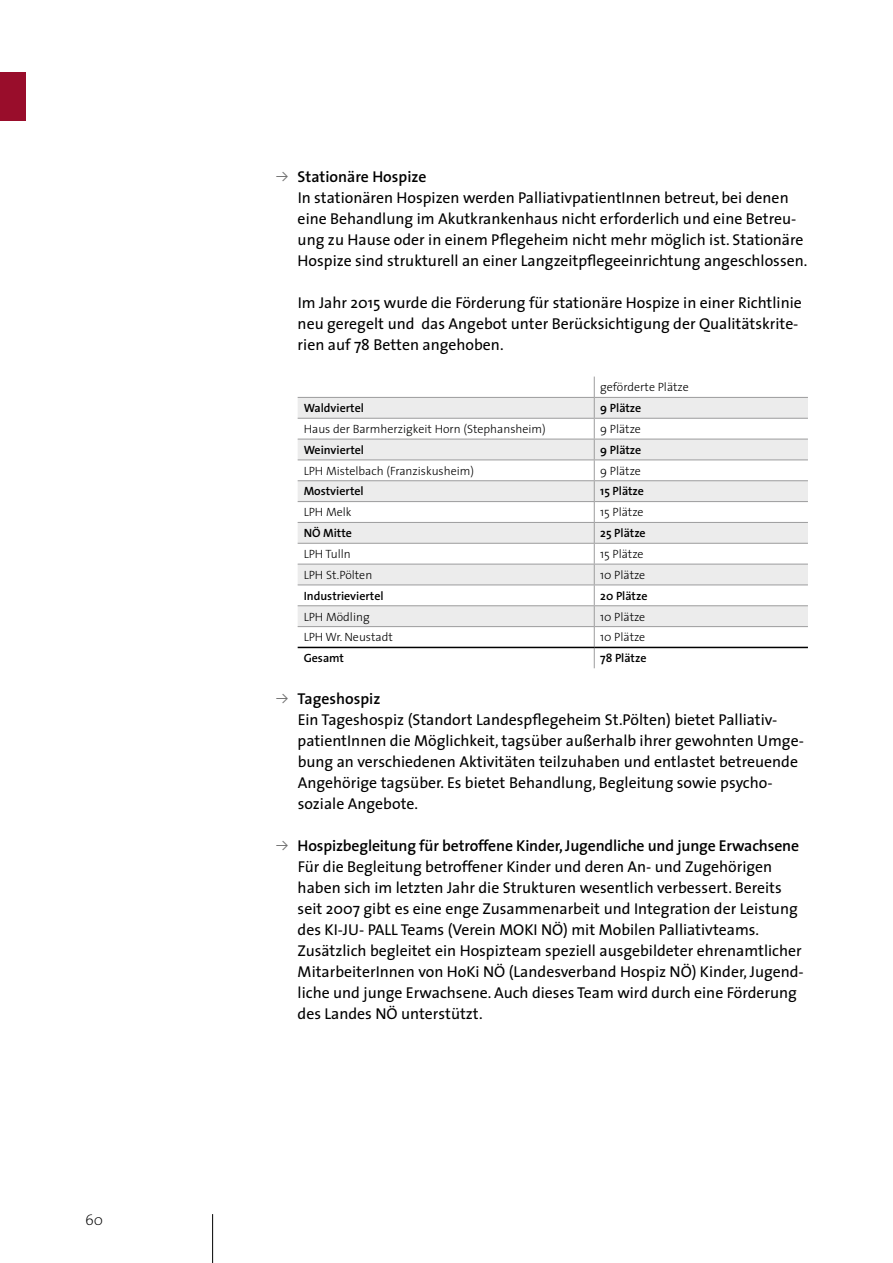
<style>
.page{position:relative;width:893px;height:1263px;background:#fff}
.page>*{position:absolute;margin:0;border:0;box-sizing:border-box;transform-origin:0 0}
.Körpertext{font:15.75px/21px "The Sans";color:#000}
.t1{font:600 15.75px "The Sans";letter-spacing:-.01em;color:#000}
.t2{font:200 15px "The Mix";color:#000}
.Tabelle_Text{font:300 12px "The Sans";color:#000}
.Tabelle_Text-2{font:600 12px "The Sans";color:#000}
.Tabelle_Zahlen{font:600 12px "The Sans";color:#000}
.s1{font-family:"The Sans Expert";font-weight:400;font-size:12px;color:#6e6e6e}
</style>
<div class="page">
<div style="left:0;top:72px;width:26px;height:48px;background:#990d2b"></div>
<hr style="left:212px;top:1214px;width:1px;height:49px;background:#000">
<svg style="left:298px;top:398px;width:510px;height:228px;fill:#ececec"></svg>
<hr style="left:298px;top:397px;width:296px;height:1px;background:#9c9c9d">
<hr style="left:594px;top:397px;width:214px;height:1px;background:#9c9c9d">
<hr style="left:298px;top:418px;width:296px;height:1px;background:#9c9c9d">
<hr style="left:594px;top:418px;width:214px;height:1px;background:#9c9c9d">
<hr style="left:298px;top:439px;width:296px;height:1px;background:#9c9c9d">
<hr style="left:594px;top:439px;width:214px;height:1px;background:#9c9c9d">
<hr style="left:298px;top:459px;width:296px;height:1px;background:#9c9c9d">
<hr style="left:594px;top:459px;width:214px;height:1px;background:#9c9c9d">
<hr style="left:298px;top:480px;width:296px;height:1px;background:#9c9c9d">
<hr style="left:594px;top:480px;width:214px;height:1px;background:#9c9c9d">
<hr style="left:298px;top:501px;width:296px;height:1px;background:#9c9c9d">
<hr style="left:594px;top:501px;width:214px;height:1px;background:#9c9c9d">
<hr style="left:298px;top:522px;width:296px;height:1px;background:#9c9c9d">
<hr style="left:594px;top:522px;width:214px;height:1px;background:#9c9c9d">
<hr style="left:298px;top:543px;width:296px;height:1px;background:#9c9c9d">
<hr style="left:594px;top:543px;width:214px;height:1px;background:#9c9c9d">
<hr style="left:298px;top:564px;width:296px;height:1px;background:#9c9c9d">
<hr style="left:594px;top:564px;width:214px;height:1px;background:#9c9c9d">
<hr style="left:298px;top:584px;width:296px;height:1px;background:#9c9c9d">
<hr style="left:594px;top:584px;width:214px;height:1px;background:#9c9c9d">
<hr style="left:298px;top:605px;width:296px;height:1px;background:#9c9c9d">
<hr style="left:594px;top:605px;width:214px;height:1px;background:#9c9c9d">
<hr style="left:298px;top:626px;width:296px;height:1px;background:#9c9c9d">
<hr style="left:594px;top:626px;width:214px;height:1px;background:#9c9c9d">
<svg style="left:594px;top:377px;width:1px;height:291px"></svg>
<hr style="left:298px;top:647px;width:296px;height:1px;background:#000">
<hr style="left:594px;top:647px;width:214px;height:1px;background:#000">
<p class="t2" style="left:85px;top:1207px;width:20px">60</p>
<p class="t1" style="left:276px;top:163px;width:152px"><span class="s1">Y</span> Stationäre Hospize</p>
<p class="Körpertext" style="left:298px;top:186px;width:511px">In stationären Hospizen werden PalliativpatientInnen betreut, bei denen eine Behandlung im Akutkrankenhaus nicht erforderlich und eine Betreu&shy;ung zu Hause oder in einem Pflegeheim nicht mehr möglich ist. Stationäre Hospize sind strukturell an einer Langzeitpflegeeinrichtung angeschlossen.</p>
<p class="Körpertext" style="left:298px;top:291px;width:506px">Im Jahr 2015 wurde die Förderung für stationäre Hospize in einer Richtlinie neu geregelt und das Angebot unter Berücksichtigung der Qualitätskrite&shy;rien auf 78 Betten angehoben.</p>
<p class="Tabelle_Text" style="left:600px;top:377px;width:90px">geförderte Plätze</p>
<p class="Tabelle_Text-2" style="left:304px;top:398px;width:62px">Waldviertel</p>
<p class="Tabelle_Zahlen" style="left:600px;top:398px;width:43px">9 Plätze</p>
<p class="Tabelle_Text" style="left:304px;top:419px;width:244px">Haus der Barmherzigkeit Horn (Stephansheim)</p>
<p class="Tabelle_Text" style="left:600px;top:419px;width:42px">9 Plätze</p>
<p class="Tabelle_Text-2" style="left:304px;top:440px;width:62px">Weinviertel</p>
<p class="Tabelle_Zahlen" style="left:600px;top:440px;width:43px">9 Plätze</p>
<p class="Tabelle_Text" style="left:304px;top:461px;width:172px">LPH Mistelbach (Franziskusheim)</p>
<p class="Tabelle_Text" style="left:600px;top:461px;width:42px">9 Plätze</p>
<p class="Tabelle_Text-2" style="left:304px;top:481px;width:62px">Mostviertel</p>
<p class="Tabelle_Zahlen" style="left:600px;top:481px;width:45px">15 Plätze</p>
<p class="Tabelle_Text" style="left:304px;top:502px;width:49px">LPH Melk</p>
<p class="Tabelle_Text" style="left:600px;top:502px;width:45px">15 Plätze</p>
<p class="Tabelle_Text-2" style="left:304px;top:523px;width:50px">NÖ Mitte</p>
<p class="Tabelle_Zahlen" style="left:600px;top:523px;width:47px">25 Plätze</p>
<p class="Tabelle_Text" style="left:304px;top:544px;width:49px">LPH Tulln</p>
<p class="Tabelle_Text" style="left:600px;top:544px;width:45px">15 Plätze</p>
<p class="Tabelle_Text" style="left:304px;top:565px;width:70px">LPH St.Pölten</p>
<p class="Tabelle_Text" style="left:600px;top:565px;width:47px">10 Plätze</p>
<p class="Tabelle_Text-2" style="left:304px;top:586px;width:82px">Industrieviertel</p>
<p class="Tabelle_Zahlen" style="left:600px;top:586px;width:49px">20 Plätze</p>
<p class="Tabelle_Text" style="left:304px;top:607px;width:68px">LPH Mödling</p>
<p class="Tabelle_Text" style="left:600px;top:607px;width:47px">10 Plätze</p>
<p class="Tabelle_Text" style="left:304px;top:627px;width:91px">LPH Wr. Neustadt</p>
<p class="Tabelle_Text" style="left:600px;top:627px;width:47px">10 Plätze</p>
<p class="Tabelle_Text-2" style="left:304px;top:648px;width:42px">Gesamt</p>
<p class="Tabelle_Zahlen" style="left:600px;top:648px;width:48px">78 Plätze</p>
<p class="t1" style="left:276px;top:686px;width:106px"><span class="s1">Y</span> Tageshospiz</p>
<p class="Körpertext" style="left:298px;top:709px;width:508px">Ein Tageshospiz (Standort Landespflegeheim St.Pölten) bietet Palliativ&shy;patientInnen die Möglichkeit, tagsüber außerhalb ihrer gewohnten Umge-</p>
<p class="Körpertext" style="left:298px;top:751px;width:502px">bung an verschiedenen Aktivitäten teilzuhaben und entlastet betreuende</p>
<p class="Körpertext" style="left:298px;top:772px;width:476px">Angehörige tagsüber. Es bietet Behandlung, Begleitung sowie psycho-</p>
<p class="Körpertext" style="left:298px;top:793px;width:122px">soziale Angebote.</p>
<p class="t1" style="left:276px;top:833px;width:524px"><span class="s1">Y</span> Hospizbegleitung für betroffene Kinder, Jugendliche und junge Erwachsene</p>
<p class="Körpertext" style="left:298px;top:856px;width:508px">Für die Begleitung betroffener Kinder und deren An- und Zugehörigen haben sich im letzten Jahr die Strukturen wesentlich verbessert. Bereits seit 2007 gibt es eine enge Zusammenarbeit und Integration der Leistung des KI-JU- PALL Teams (Verein MOKI NÖ) mit Mobilen Palliativteams.<br>Zusätzlich begleitet ein Hospizteam speziell ausgebildeter ehrenamtlicher MitarbeiterInnen von HoKi NÖ (Landesverband Hospiz NÖ) Kinder, Jugend&shy;liche und junge Erwachsene. Auch dieses Team wird durch eine Förderung des Landes NÖ unterstützt.</p>
</div>
